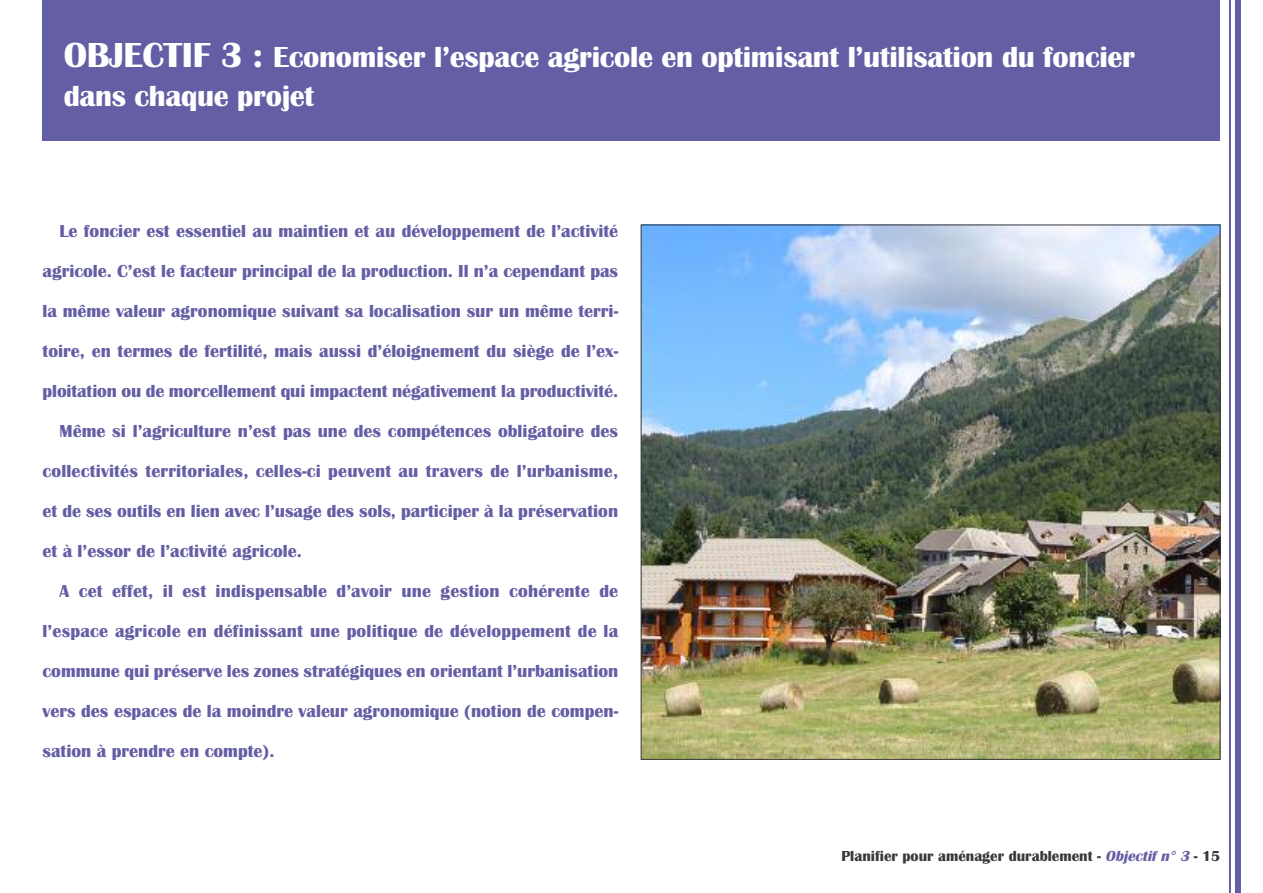
<style>
.page{position:relative;width:1263px;height:893px;background:#fff}
.page>*{position:absolute;margin:0;border:0;box-sizing:border-box;transform-origin:0 0}
.t1{font:700 30px/39.2px "Britannic";letter-spacing:-.01em;color:#fff}
.t2{font:700 18px "Britannic";color:#645fa5}
.t3{font:700 15px "Britannic";color:#39383a}
.s1{font-size:36px}
.s2{font-style:italic;color:#645fa5}
</style>
<div class="page">
<div style="left:43px;top:0;width:1177px;height:141px;background:#645fa5"></div>
<img style="left:643px;top:227px;width:575px;height:531px">
<div style="left:1235px;top:0;width:6px;height:893px;background:#645fa5"></div>
<hr style="left:1229px;top:0;width:2px;height:893px;background:#645fa5">
<h1 class="t1" style="left:64px;top:37px;width:1073px"><span class="s1">oBJeCtiF 3 :</span> economiser l’espace agricole en optimisant l’utilisation du foncier dans chaque projet</h1>
<p class="t2" style="left:60px;top:220px;width:560px">Le foncier est essentiel au maintien et au développement de l’activité</p>
<p class="t2" style="left:43px;top:260px;width:577px">agricole. C’est le facteur principal de la production. il n’a cependant pas</p>
<p class="t2" style="left:43px;top:300px;width:577px">la même valeur agronomique suivant sa localisation sur un même terri-</p>
<p class="t2" style="left:43px;top:340px;width:577px">toire, en termes de fertilité, mais aussi d’éloignement du siège de l’ex-</p>
<p class="t2" style="left:43px;top:380px;width:577px">ploitation ou de morcellement qui impactent négativement la productivité.</p>
<p class="t2" style="left:60px;top:420px;width:560px">Même si l’agriculture n’est pas une des compétences obligatoire des</p>
<p class="t2" style="left:43px;top:460px;width:577px">collectivités territoriales, celles-ci peuvent au travers de l’urbanisme,</p>
<p class="t2" style="left:43px;top:500px;width:577px">et de ses outils en lien avec l’usage des sols, participer à la préservation</p>
<p class="t2" style="left:43px;top:540px;width:261px">et à l’essor de l’activité agricole.</p>
<p class="t2" style="left:60px;top:580px;width:560px">A cet effet, il est indispensable d’avoir une gestion cohérente de</p>
<p class="t2" style="left:43px;top:620px;width:577px">l’espace agricole en définissant une politique de développement de la</p>
<p class="t2" style="left:43px;top:660px;width:577px">commune qui préserve les zones stratégiques en orientant l’urbanisation</p>
<p class="t2" style="left:43px;top:700px;width:577px">vers des espaces de la moindre valeur agronomique (notion de compen-</p>
<p class="t2" style="left:43px;top:740px;width:233px">sation à prendre en compte).</p>
<p class="t3" style="left:841px;top:847px;width:381px">Planifier pour aménager durablement - <span class="s2">Objectifn°3</span>- 15</p>
</div>
